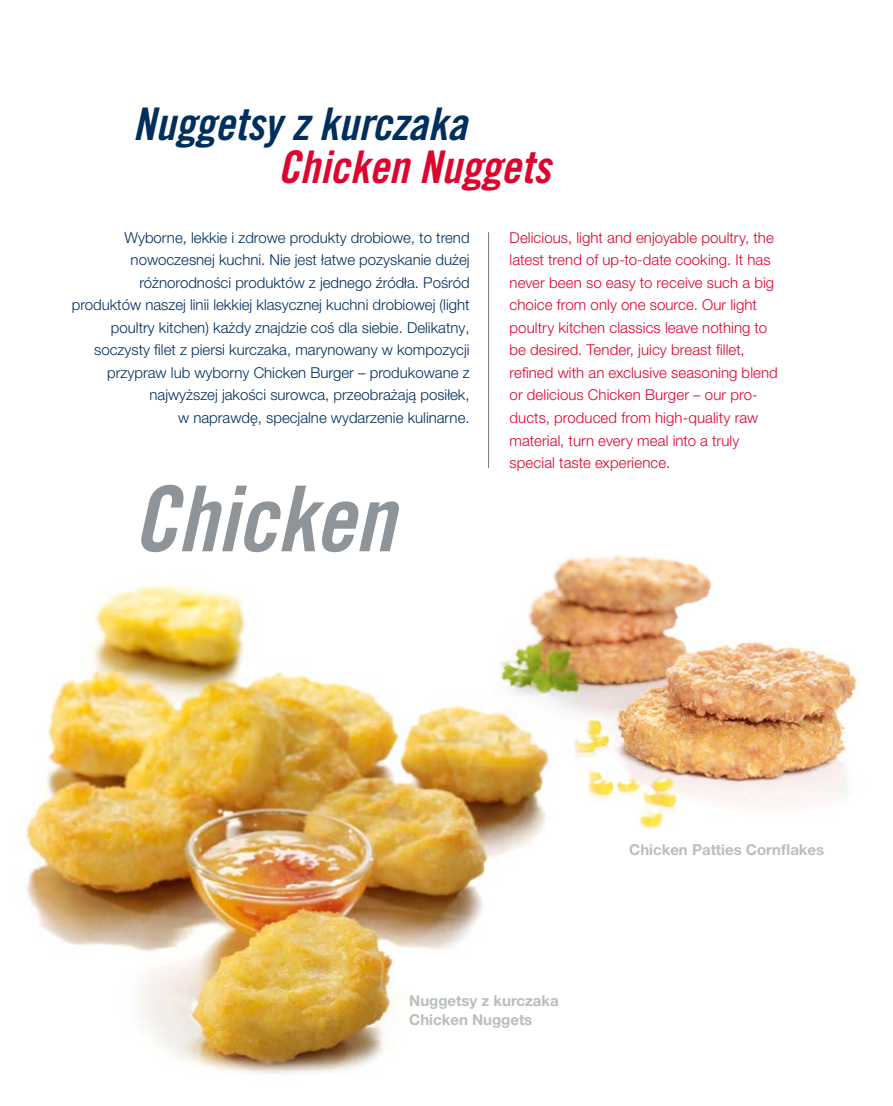
<style>
.page{position:relative;width:893px;height:1106px;background:#fff}
.page>*{position:absolute;margin:0;border:0;box-sizing:border-box;transform-origin:0 0}
.t1{font:90.9px "Trade Gothic LT Std Bd Cn 20 Obl";letter-spacing:-.005em;color:#8e9498}
.t2{font:45px "Trade Gothic LT Std Bd Cn 20 Obl";letter-spacing:-.01em;color:#002f5d}
.t3{font:45px "Trade Gothic LT Std Bd Cn 20 Obl";letter-spacing:-.005em;color:#dd042d}
.t4{font:300 15px/22.5px "Helvetica Neue LT Pro";color:#002f5d;text-align:right}
.t5{font:300 15px/22.5px "Helvetica Neue LT Pro";letter-spacing:.005em;color:#dd042d}
.t6{font:700 15px/18.8px "Helvetica Neue LT Pro";color:#b9bec1}
</style>
<div class="page">
<img style="left:26px;top:584px;width:517px;height:491px">
<img style="left:488px;top:555px;width:371px;height:274px">
<hr style="left:488px;top:232px;width:1px;height:236px;background:#7b7b7a">
<h2 class="t2" style="left:133px;top:97px;width:336px">Nuggetsy z kurczaka</h2>
<h2 class="t3" style="left:278px;top:139px;width:274px">Chicken Nuggets</h2>
<p class="t4" style="left:72px;top:226px;width:399px">Wyborne, lekkie i zdrowe produkty drobiowe, to trend nowoczesnej kuchni. Nie jest łatwe pozyskanie dużej różnorodności produktów z jednego źródła. Pośród produktów naszej linii lekkiej klasycznej kuchni drobiowej (light poultry kitchen) każdy znajdzie coś dla siebie. Delikatny, soczysty filet z piersi kurczaka, marynowany w kompozycji przypraw lub wyborny Chicken Burger – produkowane z najwyższej jakości surowca, przeobrażają posiłek,<br>w naprawdę, specjalne wydarzenie kulinarne.</p>
<h1 class="t1" style="left:133px;top:463px;width:263px">Chicken</h1>
<p class="t5" style="left:510px;top:226px;width:270px">Delicious, light and enjoyable poultry, the latest trend of up-to-date cooking. It has never been so easy to receive such a big choice from only one source. Our light poultry kitchen classics leave nothing to be desired. Tender, juicy breast fillet, refined with an exclusive seasoning blend or delicious Chicken Burger – our pro&shy;ducts, produced from high-quality raw material, turn every meal into a truly special taste experience.</p>
<p class="t6" style="left:629px;top:840px;width:196px">Chicken Patties Cornflakes</p>
<p class="t6" style="left:409px;top:991px;width:151px">Nuggetsy z kurczaka<br>Chicken Nuggets</p>
</div>
